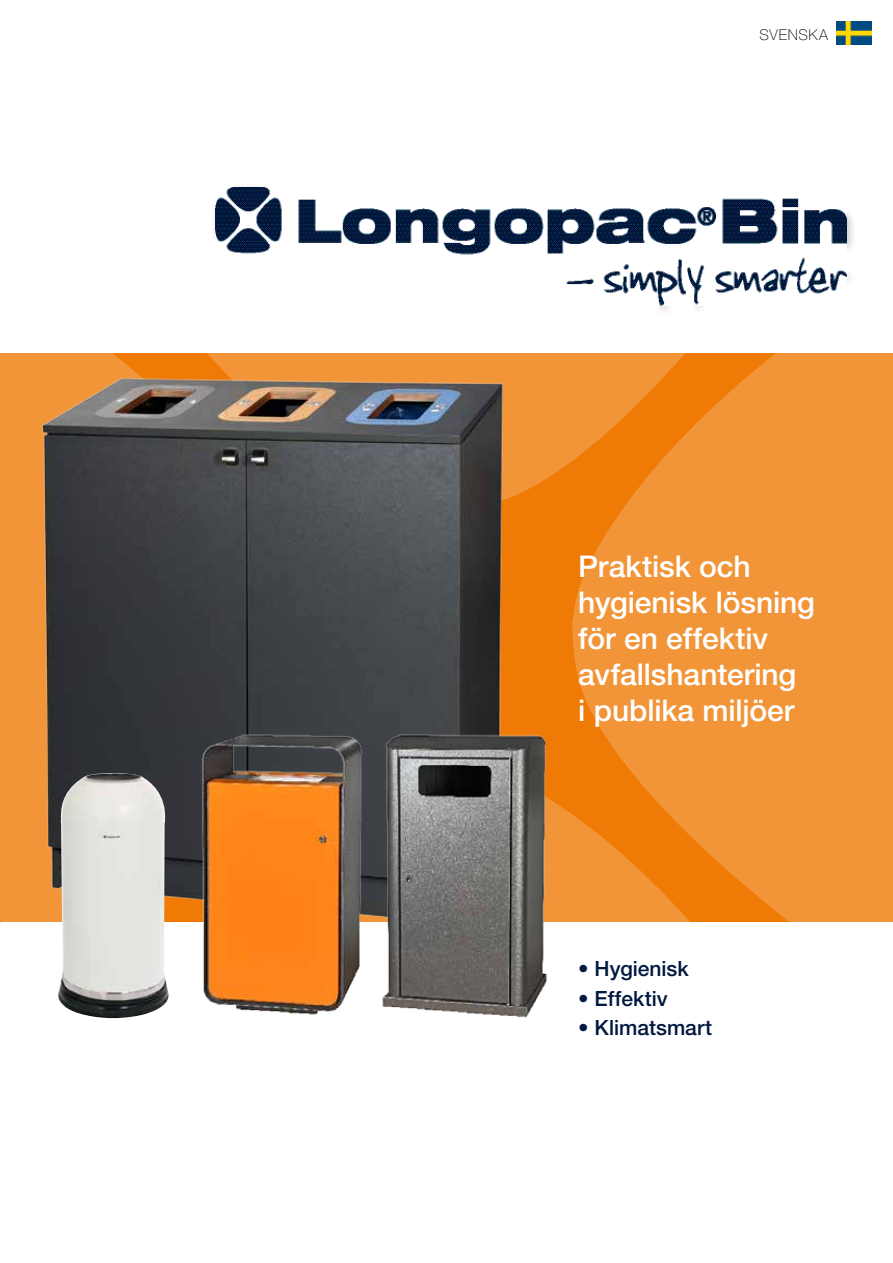
<style>
.page{position:relative;width:893px;height:1263px;background:#fff}
.page>*{position:absolute;margin:0;border:0;box-sizing:border-box;transform-origin:0 0}
.t1{font:500 30px/36px "Helvetica Neue LT Std";letter-spacing:-.005em;color:#fff}
.t2{font:500 21px "Helvetica Neue LT Std";color:#001940}
.t3{font:100 15px "Helvetica Neue LT Std";letter-spacing:.045em;color:#000}
</style>
<div class="page">
<div style="left:0;top:353px;width:22px;height:569px;background:#f29539"></div>
<div style="left:572px;top:353px;width:321px;height:569px;background:#f29539"></div>
<svg style="left:559px;top:764px;width:287px;height:158px;background:#f18c29"></svg>
<svg style="left:530px;top:353px;width:321px;height:157px;background:#f18d2b"></svg>
<img style="left:216px;top:187px;width:630px;height:119px">
<img style="left:22px;top:353px;width:508px;height:569px">
<img style="left:57px;top:773px;width:112px;height:246px">
<img style="left:196px;top:727px;width:174px;height:288px">
<img style="left:369px;top:729px;width:190px;height:289px">
<img style="left:837px;top:21px;width:35px;height:23px">
<p class="t3" style="left:760px;top:26px;width:70px">SVENSKA</p>
<p class="t1" style="left:578px;top:548px;width:238px">Praktisk och hygienisk lösning för en effektiv avfallshantering<br>i publika miljöer</p>
<p class="t2" style="left:578px;top:956px;width:112px">• Hygienisk</p>
<p class="t2" style="left:578px;top:986px;width:91px">• Effektiv</p>
<p class="t2" style="left:578px;top:1015px;width:135px">• Klimatsmart</p>
</div>
